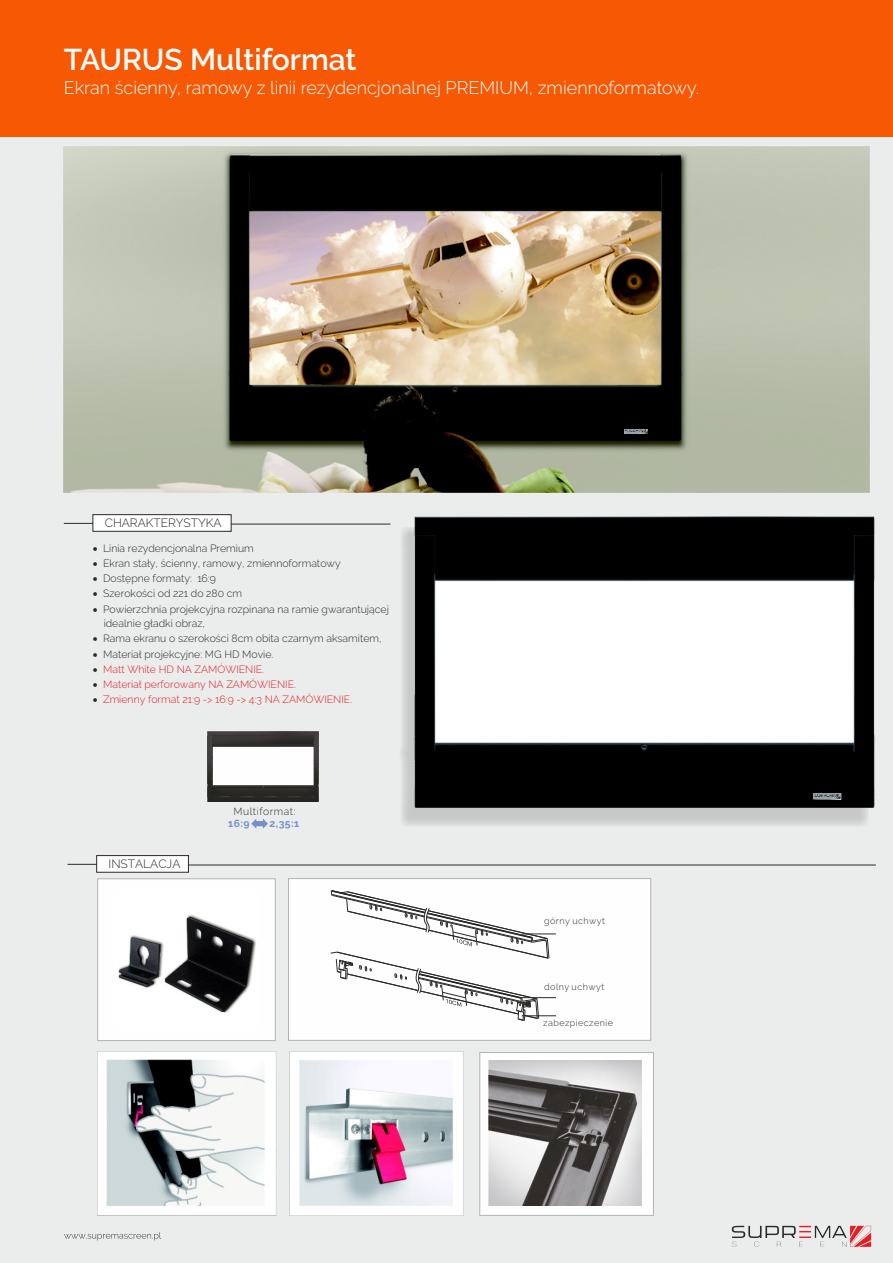
<style>
.page{position:relative;width:893px;height:1263px;background:#ebecec}
.page>*{position:absolute;margin:0;border:0;box-sizing:border-box;transform-origin:0 0}
.t1{font:600 30px "Raleway";color:#fefefe}
.t2{font:300 18px "Raleway";color:#fefefe}
.t3{font:300 12px "Raleway";color:#2b2a29}
.t4{font:300 10.5px/14.4px "Raleway";color:#2b2a29}
.t5{font:300 10.5px "Raleway";color:#e31e24}
.t6{font:300 10.35px "Raleway";letter-spacing:.05em;color:#2b2a29}
.t7{font:700 10.35px "Raleway";color:#7690c9}
.t8{font:300 9px "Raleway";letter-spacing:.05em;color:#2b2a29}
.s1{color:#2b2a29}
</style>
<div class="page">
<div style="left:0;top:0;width:893px;height:136px;background:#f75803"></div>
<svg style="left:64px;top:1232px;width:97px;height:8px"></svg>
<svg style="left:732px;top:1226px;width:139px;height:21px"></svg>
<svg style="left:479px;top:1052px;width:175px;height:164px;background:#f1f1f1"></svg>
<img style="left:489px;top:1061px;width:153px;height:144px">
<img style="left:64px;top:146px;width:806px;height:347px">
<img style="left:97px;top:1051px;width:367px;height:164px">
<svg style="left:63px;top:514px;width:328px;height:18px"></svg>
<svg style="left:67px;top:855px;width:809px;height:186px"></svg>
<div style="left:399px;top:528px;width:470px;height:299px;background:#2b2a29;opacity:.19"></div>
<img style="left:414px;top:517px;width:461px;height:290px">
<img style="left:813px;top:794px;width:28px;height:5px">
<img style="left:208px;top:731px;width:111px;height:70px">
<svg style="left:251px;top:819px;width:17px;height:10px"></svg>
<svg style="left:211px;top:740px;width:104px;height:59px;background:#b0afaf"></svg>
<img style="left:624px;top:429px;width:24px;height:5px">
<h1 class="t1" style="left:64px;top:42px;width:294px">TAURUS Multiformat</h1>
<h2 class="t2" style="left:64px;top:77px;width:637px">Ekran ścienny, ramowy z linii rezydencjonalnej PREMIUM, zmiennoformatowy.</h2>
<p class="t3" style="left:105px;top:516px;width:118px">CHARAKTERYSTYKA</p>
<p class="t4" style="left:93px;top:541px;width:162px">• Linia rezydencjonalna Premium</p>
<p class="t4" style="left:93px;top:556px;width:249px">• Ekran stały, ścienny, ramowy, zmiennoformatowy</p>
<p class="t4" style="left:93px;top:571px;width:124px">• Dostępne formaty: 16:9</p>
<p class="t4" style="left:93px;top:587px;width:151px">• Szerokości od 221 do 280 cm</p>
<p class="t4" style="left:104px;top:602px;width:287px;text-indent:-11px">• Powierzchnia projekcyjna rozpinana na ramie gwarantującej idealnie gładki obraz,</p>
<p class="t4" style="left:93px;top:631px;width:290px">• Rama ekranu o szerokości 8cm obita czarnym aksamitem,</p>
<p class="t4" style="left:93px;top:647px;width:182px">• Materiał projekcyjne: MG HD Movie.</p>
<p class="t5" style="left:93px;top:663px;width:173px"><span class="s1">•</span> Matt White HD NA ZAMÓWIENIE.</p>
<p class="t5" style="left:93px;top:678px;width:205px"><span class="s1">•</span> Materiał perforowany NA ZAMÓWIENIE.</p>
<p class="t5" style="left:93px;top:693px;width:261px"><span class="s1">•</span> Zmienny format 21:9 -&gt; 16:9 -&gt; 4:3 NA ZAMÓWIENIE.</p>
<p class="t3" style="left:109px;top:857px;width:73px">INSTALACJA</p>
<p class="t6" style="left:233px;top:805px;width:64px">Multiformat:</p>
<p class="t7" style="left:228px;top:817px;width:23px">16:9</p>
<p class="t7" style="left:269px;top:817px;width:31px">2,35:1</p>
<p class="t8" style="left:544px;top:916px;width:62px">górny uchwyt</p>
<p class="t8" style="left:544px;top:982px;width:62px">dolny uchwyt</p>
<p class="t8" style="left:543px;top:1018px;width:71px">zabezpieczenie</p>
</div>
